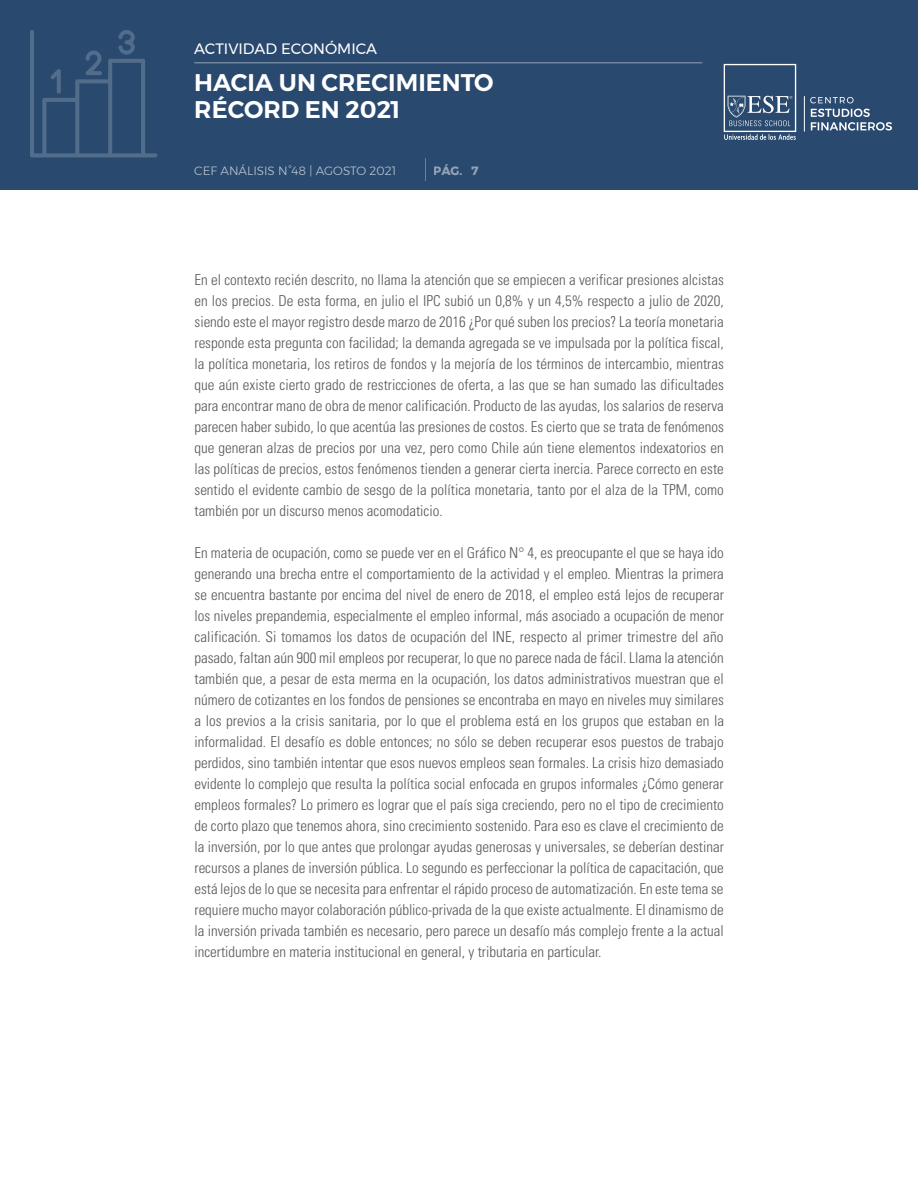
<style>
.page{position:relative;width:918px;height:1188px;background:#fff}
.page>*{position:absolute;margin:0;border:0;box-sizing:border-box;transform-origin:0 0}
.t1{font:600 24px/27px "Montserrat";color:#fff}
.t2{font:300 condensed 15px/21px "Univers LT Std";color:#585857;text-align:justify}
.t3{font:15px "Montserrat";color:#fff}
.t4{font:300 12px "Montserrat";color:#fff}
.t5{font:700 12px "Montserrat";color:#fff}
</style>
<div class="page">
<div style="left:0;top:0;width:918px;height:189px;background:#29496f"></div>
<svg style="left:30px;top:30px;width:128px;height:127px"></svg>
<svg style="left:425px;top:158px;width:1px;height:22px"></svg>
<hr style="left:804px;top:96px;width:1px;height:36px;background:#fff">
<svg style="left:810px;top:97px;width:44px;height:6px"></svg>
<svg style="left:811px;top:109px;width:81px;height:22px"></svg>
<div style="left:724px;top:64px;width:72px;height:68px;border:1px solid #fff"></div>
<svg style="left:728px;top:96px;width:64px;height:30px"></svg>
<svg style="left:724px;top:134px;width:72px;height:6px"></svg>
<hr style="left:194px;top:62px;width:508px;height:1px;background:#fff">
<p class="t3" style="left:194px;top:38px;width:184px">ACTIVIDAD ECONÓMICA</p>
<h1 class="t1" style="left:194px;top:69px;width:301px">HACIA UN CRECIMIENTO<br>RÉCORD EN 2021</h1>
<p class="t4" style="left:194px;top:162px;width:203px">CEF ANÁLISIS N°48 | AGOSTO 2021</p>
<p class="t5" style="left:434px;top:161px;width:46px">PÁG. 7</p>
<p class="t2" style="left:195px;top:270px;width:531px">En el contexto recién descrito, no llama la atención que se empiecen a verificar presiones alcistas en los precios. De esta forma, en julio el IPC subió un 0,8% y un 4,5% respecto a julio de 2020, siendo este el mayor registro desde marzo de 2016 ¿Por qué suben los precios? La teoría monetaria responde esta pregunta con facilidad; la demanda agregada se ve impulsada por la política fiscal, la política monetaria, los retiros de fondos y la mejoría de los términos de intercambio, mientras que aún existe cierto grado de restricciones de oferta, a las que se han sumado las dificultades para encontrar mano de obra de menor calificación. Producto de las ayudas, los salarios de reserva parecen haber subido, lo que acentúa las presiones de costos. Es cierto que se trata de fenómenos que generan alzas de precios por una vez, pero como Chile aún tiene elementos indexatorios en las políticas de precios, estos fenómenos tienden a generar cierta inercia. Parece correcto en este sentido el evidente cambio de sesgo de la política monetaria, tanto por el alza de la TPM, como también por un discurso menos acomodaticio.</p>
<p class="t2" style="left:195px;top:543px;width:531px">En materia de ocupación, como se puede ver en el Gráfico N° 4, es preocupante el que se haya ido generando una brecha entre el comportamiento de la actividad y el empleo. Mientras la primera se encuentra bastante por encima del nivel de enero de 2018, el empleo está lejos de recuperar los niveles prepandemia, especialmente el empleo informal, más asociado a ocupación de menor calificación. Si tomamos los datos de ocupación del INE, respecto al primer trimestre del año pasado, faltan aún 900 mil empleos por recuperar, lo que no parece nada de fácil. Llama la atención también que, a pesar de esta merma en la ocupación, los datos administrativos muestran que el número de cotizantes en los fondos de pensiones se encontraba en mayo en niveles muy similares a los previos a la crisis sanitaria, por lo que el problema está en los grupos que estaban en la informalidad. El desafío es doble entonces; no sólo se deben recuperar esos puestos de trabajo perdidos, sino también intentar que esos nuevos empleos sean formales. La crisis hizo demasiado evidente lo complejo que resulta la política social enfocada en grupos informales ¿Cómo generar empleos formales? Lo primero es lograr que el país siga creciendo, pero no el tipo de crecimiento de corto plazo que tenemos ahora, sino crecimiento sostenido. Para eso es clave el crecimiento de la inversión, por lo que antes que prolongar ayudas generosas y universales, se deberían destinar recursos a planes de inversión pública. Lo segundo es perfeccionar la política de capacitación, que está lejos de lo que se necesita para enfrentar el rápido proceso de automatización. En este tema se requiere mucho mayor colaboración público-privada de la que existe actualmente. El dinamismo de la inversión privada también es necesario, pero parece un desafío más complejo frente a la actual incertidumbre en materia institucional en general, y tributaria en particular.</p>
</div>
